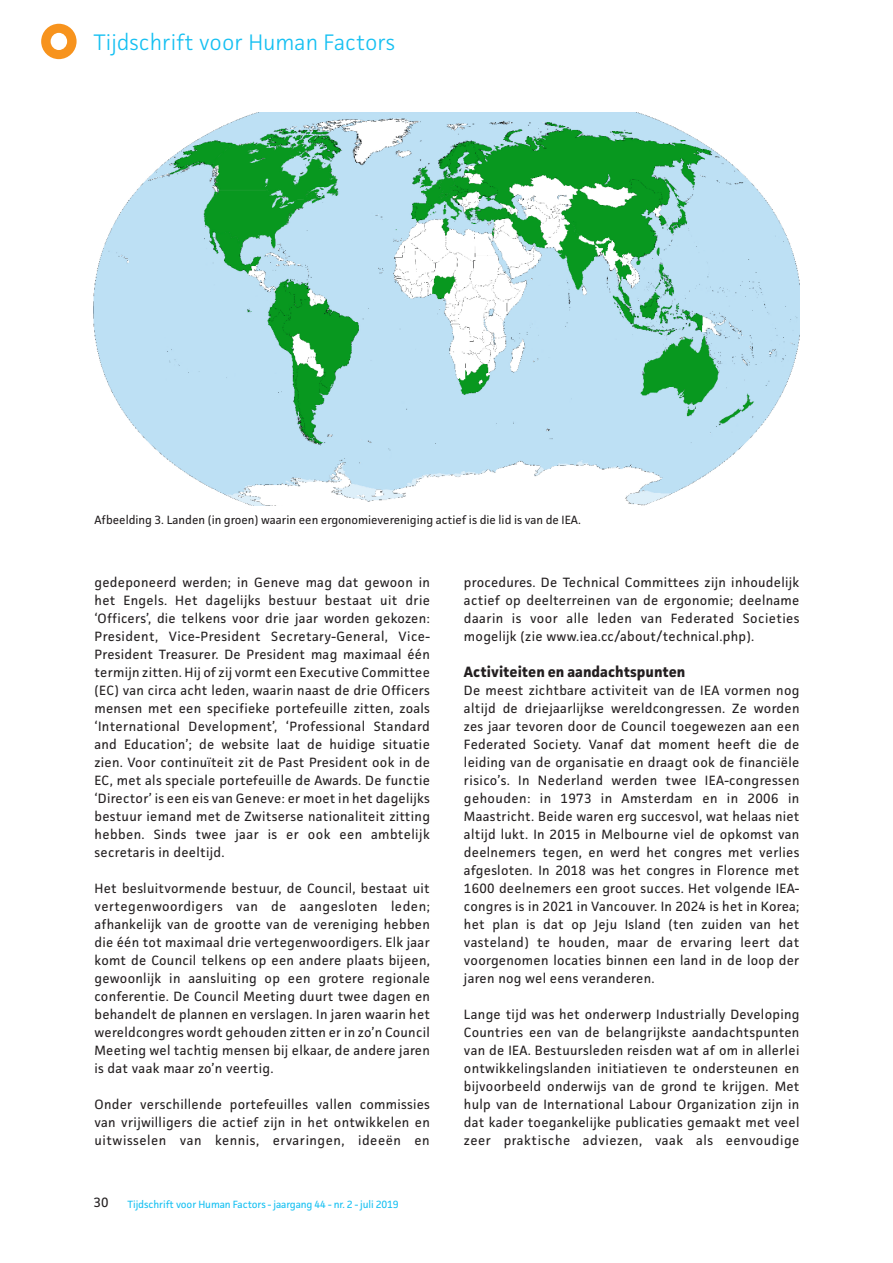
<style>
.page{position:relative;width:893px;height:1263px;background:#fff}
.page>*{position:absolute;margin:0;border:0;box-sizing:border-box;transform-origin:0 0}
.t1{font:300 22.5px "Facit";color:#15c0f2}
.kop1_TvE{font:700 15px "Facit";color:#231f20}
.basistekst_TvE{font:13.5px/18px "Facit";letter-spacing:.02em;color:#231f20;text-align:justify}
.bijschrift-onder_TvE{font:12px "Facit";color:#231f20}
.t2{font:10.5px "Facit";letter-spacing:-.01em;color:#15c0f2}
</style>
<div class="page">
<svg style="left:41px;top:24px;width:36px;height:35px"></svg>
<img style="left:94px;top:112px;width:705px;height:394px">
<h1 class="t1" style="left:94px;top:28px;width:303px">Tijdschrift voor Human Factors</h1>
<p class="bijschrift-onder_TvE" style="left:94px;top:512px;width:488px">Afbeelding 3. Landen (in groen) waarin een ergonomievereniging actief is die lid is van de IEA.</p>
<p class="basistekst_TvE" style="left:94px;top:573px;width:337px">gedeponeerd werden; in Geneve mag dat gewoon in het Engels. Het dagelijks bestuur bestaat uit drie ‘Officers’, die telkens voor drie jaar worden gekozen:<br>President, Vice-President Secretary-General, Vice-President Treasurer. De President mag maximaal één termijn zitten. Hij of zij vormt een Executive Committee (EC) van circa acht leden, waarin naast de drie Officers mensen met een specifieke portefeuille zitten, zoals ‘International Development’, ‘Professional Standard and Education’; de website laat de huidige situatie zien. Voor continuïteit zit de Past President ook in de EC, met als speciale portefeuille de Awards. De functie ‘Director’ is een eis van Geneve: er moet in het dagelijks bestuur iemand met de Zwitserse nationaliteit zitting hebben. Sinds twee jaar is er ook een ambtelijk secretaris in deeltijd.</p>
<p class="basistekst_TvE" style="left:94px;top:879px;width:337px">Het besluitvormende bestuur, de Council, bestaat uit vertegenwoordigers van de aangesloten leden; afhankelijk van de grootte van de vereniging hebben die één tot maximaal drie vertegenwoordigers. Elk jaar komt de Council telkens op een andere plaats bijeen, gewoonlijk in aansluiting op een grotere regionale conferentie. De Council Meeting duurt twee dagen en behandelt de plannen en verslagen. In jaren waarin het wereldcongres wordt gehouden zitten er in zo’n Council Meeting wel tachtig mensen bij elkaar, de andere jaren is dat vaak maar zo’n veertig.</p>
<p class="basistekst_TvE" style="left:94px;top:1095px;width:337px">Onder verschillende portefeuilles vallen commissies van vrijwilligers die actief zijn in het ontwikkelen en uitwisselen van kennis, ervaringen, ideeën en</p>
<p class="basistekst_TvE" style="left:94px;top:1193px;width:16px">30</p>
<p class="t2" style="left:128px;top:1197px;width:273px">Tijdschrift voor Human Factors - jaargang 44 - nr. 2 - juli 2019</p>
<p class="basistekst_TvE" style="left:464px;top:573px;width:337px">procedures. De Technical Committees zijn inhoudelijk actief op deelterreinen van de ergonomie; deelname daarin is voor alle leden van Federated Societies mogelijk (zie www.iea.cc/about/technical.php).</p>
<p class="kop1_TvE" style="left:464px;top:662px;width:223px">Activiteiten en aandachtspunten</p>
<p class="basistekst_TvE" style="left:464px;top:681px;width:337px">De meest zichtbare activiteit van de IEA vormen nog altijd de driejaarlijkse wereldcongressen. Ze worden zes jaar tevoren door de Council toegewezen aan een Federated Society. Vanaf dat moment heeft die de leiding van de organisatie en draagt ook de financiële risico’s. In Nederland werden twee IEA-congressen gehouden: in 1973 in Amsterdam en in 2006 in Maastricht. Beide waren erg succesvol, wat helaas niet altijd lukt. In 2015 in Melbourne viel de opkomst van deelnemers tegen, en werd het congres met verlies afgesloten. In 2018 was het congres in Florence met 1600 deelnemers een groot succes. Het volgende IEA&shy;congres is in 2021 in Vancouver. In 2024 is het in Korea; het plan is dat op Jeju Island (ten zuiden van het vasteland) te houden, maar de ervaring leert dat voorgenomen locaties binnen een land in de loop der jaren nog wel eens veranderen.</p>
<p class="basistekst_TvE" style="left:464px;top:1005px;width:337px">Lange tijd was het onderwerp Industrially Developing Countries een van de belangrijkste aandachtspunten van de IEA. Bestuursleden reisden wat af om in allerlei ontwikkelingslanden initiatieven te ondersteunen en bijvoorbeeld onderwijs van de grond te krijgen. Met hulp van de International Labour Organization zijn in dat kader toegankelijke publicaties gemaakt met veel zeer praktische adviezen, vaak als eenvoudige</p>
</div>
